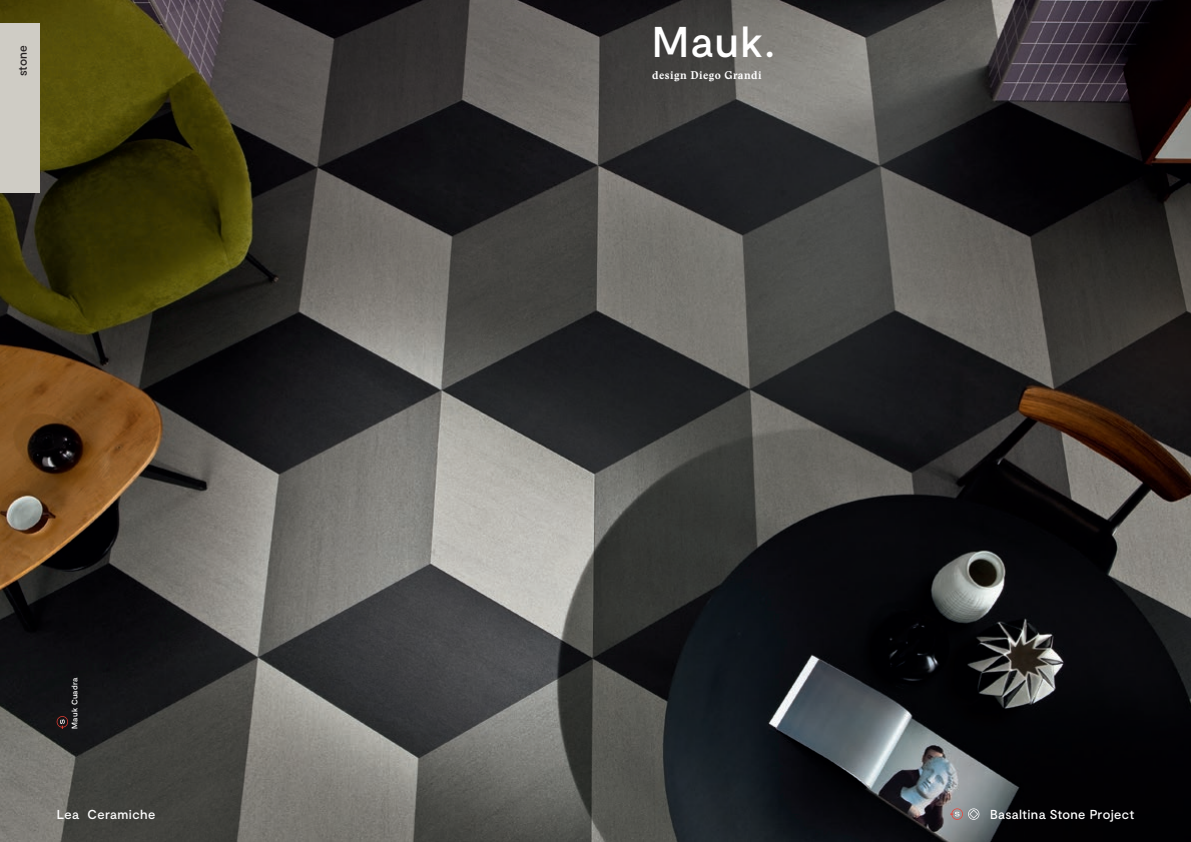
<style>
.page{position:relative;width:1191px;height:842px;background:#fff}
.page>*{position:absolute;margin:0;border:0;box-sizing:border-box;transform-origin:0 0}
.t1{font:500 43px "Moderat";color:#fff}
.t2{font:500 13px "Moderat";letter-spacing:.025em;color:#fff}
.t3{font:500 12px "Moderat";letter-spacing:-.005em;color:#231f20}
.t4{font:700 11px "Stanley";letter-spacing:.04em;color:#fff}
.t5{font:500 8px "Moderat";letter-spacing:.035em;color:#fff}
</style>
<div class="page">
<img style="left:0;top:0;width:1191px;height:842px">
<svg style="left:57px;top:716px;width:11px;height:13px"></svg>
<div style="left:0;top:23px;width:40px;height:169px;background:#cfccc5"></div>
<svg style="left:950px;top:808px;width:29px;height:12px"></svg>
<p class="t3" style="left:15px;top:76px;width:32px;rotate:-90deg">stone</p>
<h1 class="t1" style="left:652px;top:15px;width:124px">Mauk.</h1>
<p class="t4" style="left:652px;top:67px;width:111px">design Diego Grandi</p>
<p class="t5" style="left:70px;top:729px;width:53px;rotate:-90deg">Mauk Cuadra</p>
<p class="t2" style="left:57px;top:807px;width:100px">Lea Ceramiche</p>
<p class="t2" style="left:990px;top:807px;width:146px">Basaltina Stone Project</p>
</div>
